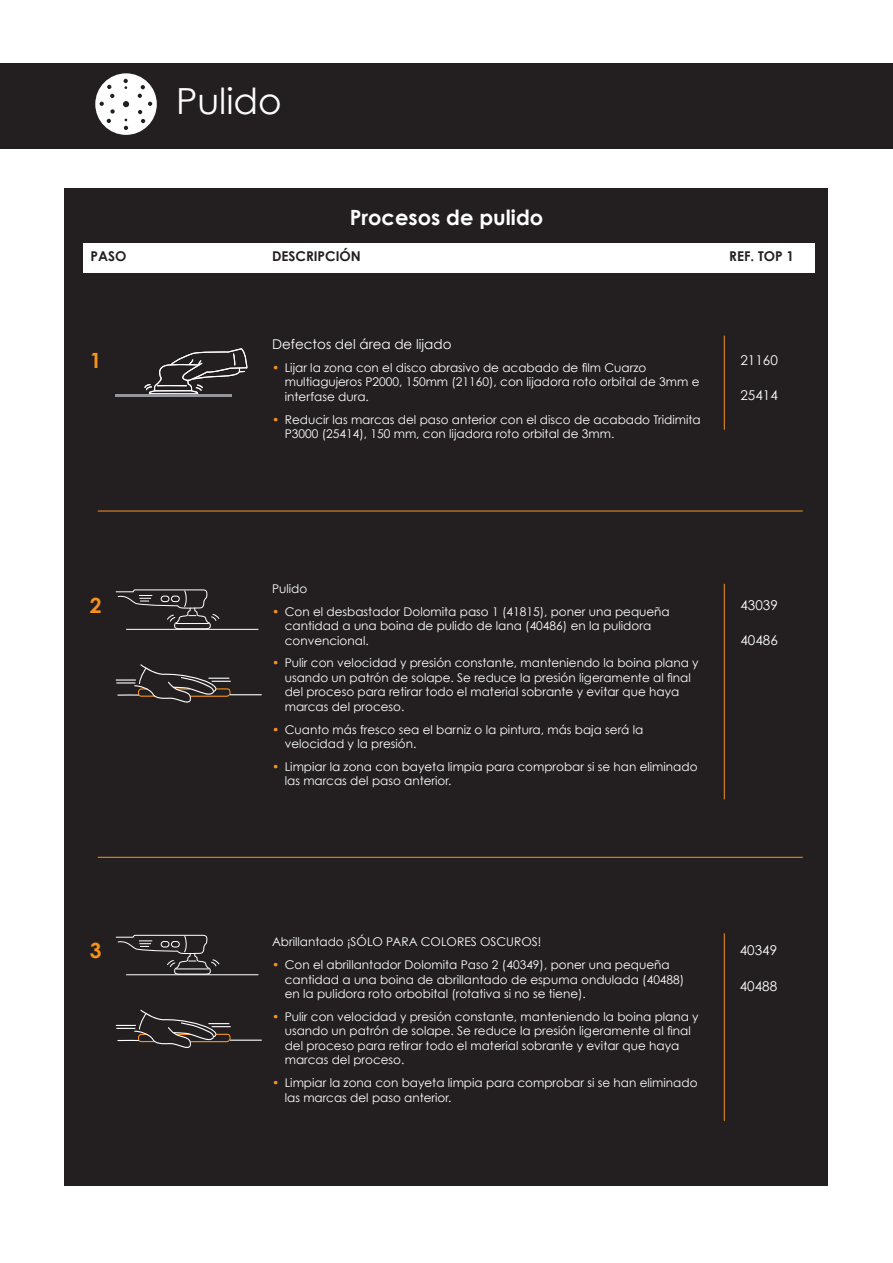
<style>
.page{position:relative;width:893px;height:1263px;background:#fff}
.page>*{position:absolute;margin:0;border:0;box-sizing:border-box;transform-origin:0 0}
.t1{font:36px "Century Gothic";color:#fff}
.t2{font:700 21px "Century Gothic";color:#fff}
.t3{font:700 21px "Century Gothic";color:#f7931d}
.t4{font:13.5px "Century Gothic";color:#fff}
.t5{font:700 13.5px "Century Gothic";color:#231f20}
.t6{font:12px/14.4px "Century Gothic";color:#fff}
.s1{color:#f7931d}
</style>
<div class="page">
<div style="left:0;top:63px;width:829px;height:85px;background:#231f20"></div>
<div style="left:64px;top:63px;width:829px;height:85px;background:#231f20"></div>
<div style="left:65px;top:189px;width:763px;height:997px;background:#231f20"></div>
<div style="left:83px;top:243px;width:731px;height:29px;background:#fff"></div>
<hr style="left:98px;top:511px;width:705px;height:1px;background:#f7931d">
<hr style="left:98px;top:857px;width:705px;height:1px;background:#f7931d">
<hr style="left:724px;top:336px;width:1px;height:94px;background:#f7931d">
<svg style="left:144px;top:348px;width:103px;height:46px"></svg>
<hr style="left:116px;top:394px;width:116px;height:3px;background:#939598">
<hr style="left:724px;top:584px;width:1px;height:215px;background:#f7931d">
<hr style="left:126px;top:629px;width:133px;height:1px;background:#fff">
<svg style="left:116px;top:589px;width:103px;height:40px"></svg>
<hr style="left:230px;top:694px;width:32px;height:1px;background:#fff">
<svg style="left:116px;top:664px;width:115px;height:39px"></svg>
<hr style="left:724px;top:933px;width:1px;height:188px;background:#f7931d">
<hr style="left:126px;top:974px;width:133px;height:1px;background:#fff">
<svg style="left:116px;top:934px;width:103px;height:41px"></svg>
<hr style="left:230px;top:1039px;width:32px;height:2px;background:#fff">
<svg style="left:116px;top:1010px;width:115px;height:38px"></svg>
<svg style="left:95px;top:73px;width:62px;height:62px"></svg>
<h1 class="t1" style="left:176px;top:76px;width:107px">Pulido</h1>
<h2 class="t2" style="left:350px;top:201px;width:195px">Procesos de pulido</h2>
<p class="t5" style="left:91px;top:246px;width:37px">PASO</p>
<p class="t5" style="left:272px;top:246px;width:90px">DESCRIPCIÓN</p>
<p class="t5" style="left:729px;top:246px;width:66px">REF. TOP 1</p>
<p class="t5" style="left:707px;top:251px;width:66px">REF. TOP 1</p>
<h2 class="t3" style="left:90px;top:344px;width:13px">1</h2>
<p class="t4" style="left:272px;top:335px;width:181px">Defectos del área de lijado</p>
<p class="t6" style="left:285px;top:360px;width:416px;text-indent:-13px"><span class="s1">•</span> Lijar la zona con el disco abrasivo de acabado de film Cuarzo multiagujeros P2000, 150mm (21160), con lijadora roto orbital de 3mm e interfase dura.</p>
<p class="t6" style="left:285px;top:412px;width:417px;text-indent:-13px"><span class="s1">•</span> Reducir las marcas del paso anterior con el disco de acabado Tridimita<br>P3000 (25414), 150 mm, con lijadora roto orbital de 3mm.</p>
<p class="t4" style="left:740px;top:351px;width:39px">21160</p>
<p class="t4" style="left:740px;top:386px;width:39px">25414</p>
<p class="t6" style="left:272px;top:581px;width:37px">Pulido</p>
<p class="t6" style="left:285px;top:604px;width:387px;text-indent:-13px"><span class="s1">•</span> Con el desbastador Dolomita paso 1 (41815), poner una pequeña cantidad a una boina de pulido de lana (40486) en la pulidora convencional.</p>
<p class="t6" style="left:285px;top:656px;width:415px;text-indent:-13px"><span class="s1">•</span> Pulir con velocidad y presión constante, manteniendo la boina plana y usando un patrón de solape. Se reduce la presión ligeramente al final del proceso para retirar todo el material sobrante y evitar que haya marcas del proceso.</p>
<p class="t6" style="left:285px;top:722px;width:360px;text-indent:-13px"><span class="s1">•</span> Cuanto más fresco sea el barniz o la pintura, más baja será la velocidad y la presión.</p>
<p class="t6" style="left:285px;top:759px;width:414px;text-indent:-13px"><span class="s1">•</span> Limpiar la zona con bayeta limpia para comprobar si se han eliminado las marcas del paso anterior.</p>
<h2 class="t3" style="left:90px;top:589px;width:13px">2</h2>
<p class="t4" style="left:740px;top:596px;width:39px">43039</p>
<p class="t4" style="left:740px;top:630px;width:39px">40486</p>
<h2 class="t3" style="left:90px;top:935px;width:13px">3</h2>
<p class="t6" style="left:272px;top:935px;width:271px">Abrillantado ¡SÓLO PARA COLORES OSCUROS!</p>
<p class="t6" style="left:285px;top:957px;width:401px;text-indent:-13px"><span class="s1">•</span> Con el abrillantador Dolomita Paso 2 (40349), poner una pequeña cantidad a una boina de abrillantado de espuma ondulada (40488) en la pulidora roto orbobital (rotativa si no se tiene).</p>
<p class="t6" style="left:285px;top:1009px;width:415px;text-indent:-13px"><span class="s1">•</span> Pulir con velocidad y presión constante, manteniendo la boina plana y usando un patrón de solape. Se reduce la presión ligeramente al final del proceso para retirar todo el material sobrante y evitar que haya marcas del proceso.</p>
<p class="t6" style="left:285px;top:1075px;width:414px;text-indent:-13px"><span class="s1">•</span> Limpiar la zona con bayeta limpia para comprobar si se han eliminado las marcas del paso anterior.</p>
<p class="t4" style="left:740px;top:940px;width:39px">40349</p>
<p class="t4" style="left:740px;top:977px;width:39px">40488</p>
</div>
